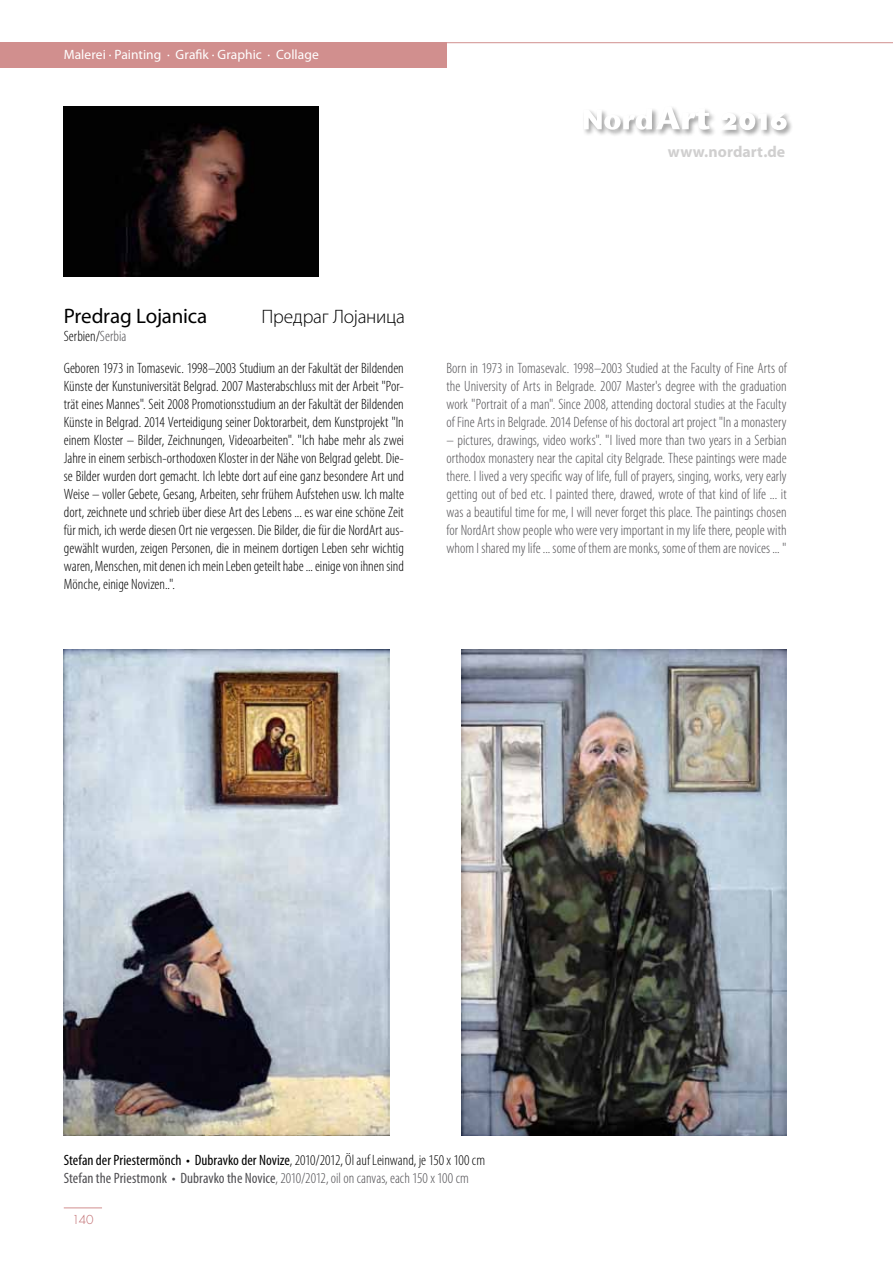
<style>
.page{position:relative;width:893px;height:1263px;background:#fff}
.page>*{position:absolute;margin:0;border:0;box-sizing:border-box;transform-origin:0 0}
.t1{font:21px "Myriad Pro";letter-spacing:-.01em;color:#000}
.t2{font:300 19.5px "Myriad Pro";letter-spacing:-.015em;color:#000}
.t3{font:700 15.9px "Myriad Pro";letter-spacing:.005em;color:#d0cfcf}
.t4{font:300 condensed 15px/18px "Myriad Pro";color:#000;text-align:justify}
.t5{font:300 condensed 15px/18px "Myriad Pro";color:#504f53;text-align:justify}
.t6{font:condensed 15px/18px "Myriad Pro";letter-spacing:.005em;color:#000}
.t7{font:13.5px "Myriad Pro";letter-spacing:.005em;color:#fff}
.t8{font:300 12px "Futura Std";color:#bc6367}
.s1{color:#504f53}
.s2{font-weight:300}
.s3{font-weight:300;color:#504f53}
</style>
<div class="page">
<div style="left:0;top:43px;width:446px;height:25px;background:#d18f8e"></div>
<hr style="left:446px;top:42px;width:447px;height:1px;background:#d18f8e">
<hr style="left:64px;top:1207px;width:38px;height:1px;background:#d18f8e">
<div style="left:582px;top:107px;width:77px;height:30px;background:#000;opacity:.75"></div>
<div style="left:655px;top:105px;width:62px;height:32px;background:#000;opacity:.75"></div>
<svg style="left:584px;top:106px;width:126px;height:24px"></svg>
<div style="left:718px;top:111px;width:76px;height:27px;background:#000;opacity:.75"></div>
<svg style="left:720px;top:113px;width:67px;height:17px"></svg>
<img style="left:64px;top:106px;width:255px;height:170px">
<img style="left:64px;top:650px;width:325px;height:486px">
<img style="left:462px;top:650px;width:324px;height:486px">
<p class="t7" style="left:64px;top:46px;width:256px">Malerei · Painting · Grafik · Graphic · Collage</p>
<h1 class="t1" style="left:64px;top:303px;width:145px">Predrag Lojanica</h1>
<h2 class="t2" style="left:262px;top:305px;width:145px">Предраг Лоjаница</h2>
<p class="t4" style="left:64px;top:327px;width:64px">Serbien/<span class="s1">Serbia</span></p>
<p class="t3" style="left:668px;top:142px;width:119px">www.nordart.de</p>
<p class="t4" style="left:64px;top:359px;width:342px">Geboren 1973 in Tomasevic. 1998–2003 Studium an der Fakultät der Bildenden Künste der Kunstuniversität Belgrad. 2007 Masterabschluss mit der Arbeit "Por&shy;trät eines Mannes". Seit 2008 Promotionsstudium an der Fakultät der Bildenden Künste in Belgrad. 2014 Verteidigung seiner Doktorarbeit, dem Kunstprojekt "In einem Kloster – Bilder, Zeichnungen, Videoarbeiten". "Ich habe mehr als zwei Jahre in einem serbisch-orthodoxen Kloster in der Nähe von Belgrad gelebt. Die&shy;se Bilder wurden dort gemacht. Ich lebte dort auf eine ganz besondere Art und Weise – voller Gebete, Gesang, Arbeiten, sehr frühem Aufstehen usw. Ich malte dort, zeichnete und schrieb über diese Art des Lebens ... es war eine schöne Zeit für mich, ich werde diesen Ort nie vergessen. Die Bilder, die für die NordArt aus&shy;gewählt wurden, zeigen Personen, die in meinem dortigen Leben sehr wichtig waren, Menschen, mit denen ich mein Leben geteilt habe ... einige von ihnen sind Mönche, einige Novizen..".</p>
<p class="t5" style="left:446px;top:359px;width:342px">Born in 1973 in Tomasevalc. 1998–2003 Studied at the Faculty of Fine Arts of the University of Arts in Belgrade. 2007 Master's degree with the graduation work "Portrait of a man". Since 2008, attending doctoral studies at the Faculty of Fine Arts in Belgrade. 2014 Defense of his doctoral art project "In a monastery</p>
<p class="t5" style="left:446px;top:431px;width:342px">– pictures, drawings, video works". "I lived more than two years in a Serbian orthodox monastery near the capital city Belgrade. These paintings were made there. I lived a very specific way of life, full of prayers, singing, works, very early getting out of bed etc. I painted there, drawed, wrote of that kind of life ... it was a beautiful time for me, I will never forget this place. The paintings chosen for NordArt show people who were very important in my life there, people with whom I shared my life ... some of them are monks, some of them are novices ... "</p>
<p class="t6" style="left:64px;top:1151px;width:423px">Stefan der Priestermönch • Dubravko der Novize<span class="s2">, 2010/2012, Öl auf Leinwand, je 150 x 100 cm<br></span><span class="s1">Stefan the Priestmonk • Dubravko the Novice</span><span class="s3">, 2010/2012, oil on canvas, each 150 x 100 cm</span></p>
<p class="t8" style="left:72px;top:1212px;width:23px">140</p>
</div>
